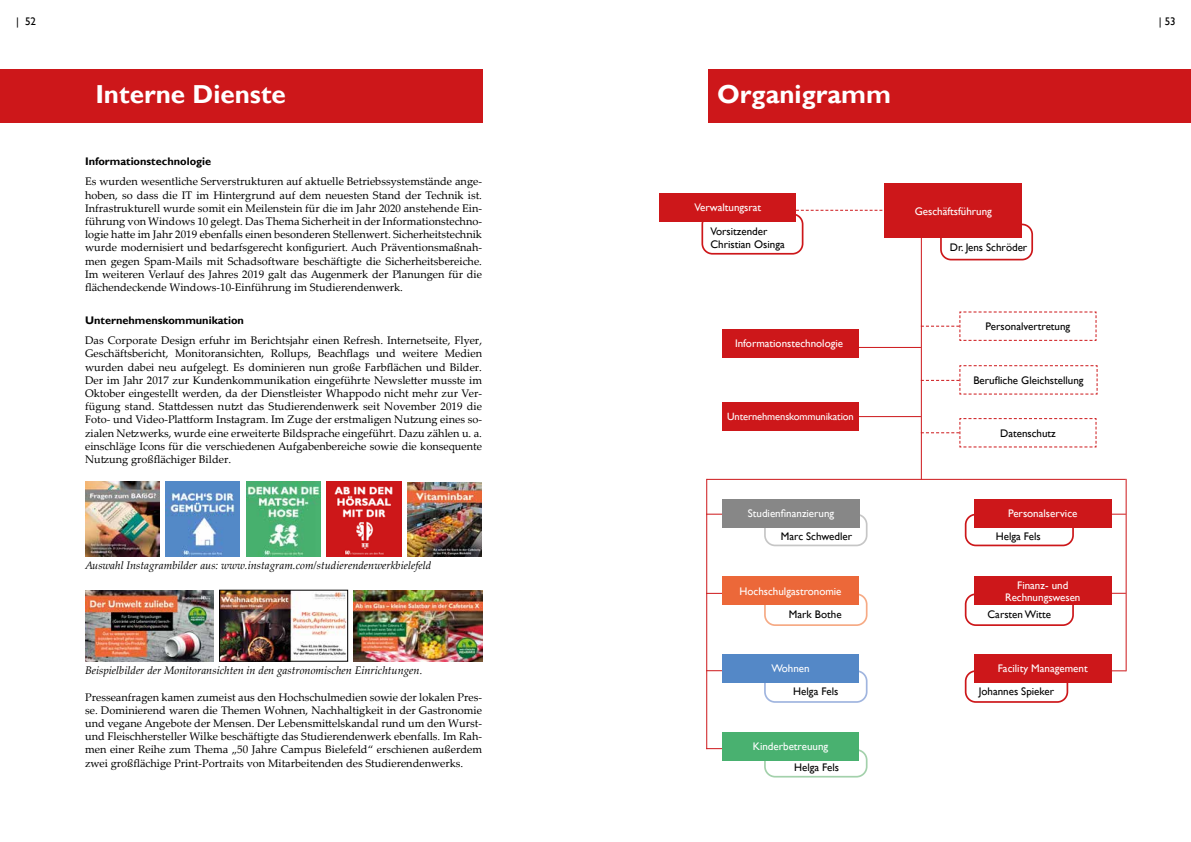
<style>
.page{position:relative;width:1191px;height:842px;background:#fff}
.page>*{position:absolute;margin:0;border:0;box-sizing:border-box;transform-origin:0 0}
.t1{font:700 26px "Gill Sans";color:#fff}
.t2{font:11px/13.2px "Palatino Linotype";color:#000;text-align:justify}
.t3{font:11px/13.2px "Gill Sans";color:#000}
.t4{font:11px/12px "Gill Sans";color:#fff;text-align:center}
.t5{font:italic 11px "Palatino Linotype";color:#000}
.t6{font:700 11px "Gill Sans";color:#000}
.t7{font:10.5px "Gill Sans";letter-spacing:-.01em;color:#fff}
</style>
<div class="page">
<div style="left:0;top:70px;width:483px;height:53px;background:#cd171a"></div>
<img style="left:85px;top:482px;width:74px;height:74px">
<img style="left:166px;top:482px;width:74px;height:74px">
<img style="left:407px;top:482px;width:74px;height:74px">
<img style="left:327px;top:482px;width:74px;height:74px">
<img style="left:246px;top:482px;width:74px;height:74px">
<img style="left:85px;top:590px;width:128px;height:71px">
<img style="left:354px;top:590px;width:128px;height:71px">
<img style="left:221px;top:592px;width:125px;height:67px">
<div style="left:219px;top:590px;width:129px;height:71px;border:1px solid #000"></div>
<hr style="left:858px;top:347px;width:63px;height:1px;background:#cd171a">
<hr style="left:836px;top:416px;width:85px;height:1px;background:#cd171a">
<div style="left:709px;top:69px;width:482px;height:54px;background:#cd171a"></div>
<div style="left:940px;top:224px;width:93px;height:36px;border:2px solid #cd171a;border-radius:10px"></div>
<div style="left:701px;top:213px;width:102px;height:42px;border:2px solid #cd171a;border-radius:10px"></div>
<div style="left:884px;top:183px;width:138px;height:55px;background:#cd171a"></div>
<svg style="left:922px;top:311px;width:175px;height:30px"></svg>
<svg style="left:922px;top:418px;width:175px;height:30px"></svg>
<div style="left:722px;top:329px;width:136px;height:28px;background:#cd171a"></div>
<div style="left:722px;top:402px;width:136px;height:28px;background:#cd171a"></div>
<div style="left:660px;top:193px;width:136px;height:29px;background:#cd171a"></div>
<hr style="left:921px;top:232px;width:1px;height:247px;background:#cd171a">
<hr style="left:706px;top:479px;width:256px;height:1px;background:#cd171a">
<hr style="left:962px;top:479px;width:163px;height:1px;background:#cd171a">
<hr style="left:706px;top:479px;width:1px;height:270px;background:#cd171a">
<hr style="left:1125px;top:479px;width:1px;height:192px;background:#cd171a">
<hr style="left:706px;top:514px;width:30px;height:1px;background:#cd171a">
<hr style="left:1095px;top:514px;width:30px;height:1px;background:#cd171a">
<hr style="left:706px;top:593px;width:30px;height:1px;background:#cd171a">
<hr style="left:1095px;top:593px;width:30px;height:1px;background:#cd171a">
<hr style="left:706px;top:670px;width:30px;height:1px;background:#cd171a">
<hr style="left:1095px;top:670px;width:30px;height:1px;background:#cd171a">
<hr style="left:706px;top:748px;width:30px;height:1px;background:#cd171a">
<svg style="left:796px;top:210px;width:87px;height:1px"></svg>
<div style="left:764px;top:514px;width:103px;height:32px;border:2px solid #c6c6c6;border-radius:10px"></div>
<div style="left:764px;top:593px;width:103px;height:33px;border:2px solid #f6aa85;border-radius:10px"></div>
<div style="left:764px;top:670px;width:103px;height:33px;border:2px solid #a0b5df;border-radius:10px"></div>
<div style="left:764px;top:749px;width:103px;height:28px;border:2px solid #a3d1ab;border-radius:10px"></div>
<div style="left:722px;top:499px;width:137px;height:28px;background:#878787"></div>
<div style="left:722px;top:577px;width:136px;height:28px;background:#ec6839"></div>
<div style="left:722px;top:654px;width:136px;height:29px;background:#5488c7"></div>
<div style="left:722px;top:732px;width:136px;height:28px;background:#49b170"></div>
<div style="left:964px;top:514px;width:110px;height:32px;border:2px solid #cd171a;border-radius:10px"></div>
<div style="left:964px;top:593px;width:110px;height:33px;border:2px solid #cd171a;border-radius:10px"></div>
<div style="left:964px;top:670px;width:104px;height:33px;border:2px solid #cd171a;border-radius:10px"></div>
<div style="left:974px;top:499px;width:137px;height:28px;background:#cd171a"></div>
<div style="left:974px;top:577px;width:137px;height:28px;background:#cd171a"></div>
<div style="left:974px;top:654px;width:137px;height:29px;background:#cd171a"></div>
<svg style="left:921px;top:365px;width:177px;height:30px"></svg>
<p class="t3" style="left:16px;top:15px;width:21px">| 52</p>
<p class="t3" style="left:1158px;top:15px;width:18px">| 53</p>
<h1 class="t1" style="left:95px;top:79px;width:192px">Interne Dienste</h1>
<p class="t6" style="left:85px;top:155px;width:127px">Informationstechnologie</p>
<p class="t2" style="left:85px;top:175px;width:398px">Es wurden wesentliche Serverstrukturen auf aktuelle Betriebssystemstände ange&shy;hoben, so dass die IT im Hintergrund auf dem neuesten Stand der Technik ist.<br>Infrastrukturell wurde somit ein Meilenstein für die im Jahr 2020 anstehende Ein&shy;führung von Windows 10 gelegt. Das Thema Sicherheit in der Informationstechno&shy;logie hatte im Jahr 2019 ebenfalls einen besonderen Stellenwert. Sicherheitstechnik wurde modernisiert und bedarfsgerecht konfiguriert. Auch Präventionsmaßnah&shy;men gegen Spam-Mails mit Schadsoftware beschäftigte die Sicherheitsbereiche.<br>Im weiteren Verlauf des Jahres 2019 galt das Augenmerk der Planungen für die flächendeckende Windows-10-Einführung im Studierendenwerk.</p>
<p class="t6" style="left:85px;top:314px;width:160px">Unternehmenskommunikation</p>
<p class="t2" style="left:85px;top:333px;width:398px">Das Corporate Design erfuhr im Berichtsjahr einen Refresh. Internetseite, Flyer, Geschäftsbericht, Monitoransichten, Rollups, Beachflags und weitere Medien wurden dabei neu aufgelegt. Es dominieren nun große Farbflächen und Bilder.<br>Der im Jahr 2017 zur Kundenkommunikation eingeführte Newsletter musste im Oktober eingestellt werden, da der Dienstleister Whappodo nicht mehr zur Ver&shy;fügung stand. Stattdessen nutzt das Studierendenwerk seit November 2019 die Foto- und Video-Plattform Instagram. Im Zuge der erstmaligen Nutzung eines so&shy;zialen Netzwerks, wurde eine erweiterte Bildsprache eingeführt. Dazu zählen u. a. einschläge Icons für die verschiedenen Aufgabenbereiche sowie die konsequente Nutzung großflächiger Bilder.</p>
<p class="t5" style="left:85px;top:557px;width:348px">Auswahl Instagrambilder aus: www.instagram.com/studierendenwerkbielefeld</p>
<p class="t5" style="left:85px;top:663px;width:339px">Beispielbilder der Monitoransichten in den gastronomischen Einrichtungen.</p>
<p class="t2" style="left:85px;top:690px;width:398px">Presseanfragen kamen zumeist aus den Hochschulmedien sowie der lokalen Pres&shy;se. Dominierend waren die Themen Wohnen, Nachhaltigkeit in der Gastronomie und vegane Angebote der Mensen. Der Lebensmittelskandal rund um den Wurst&shy;und Fleischhersteller Wilke beschäftigte das Studierendenwerk ebenfalls. Im Rah&shy;men einer Reihe zum Thema „50 Jahre Campus Bielefeld“ erschienen außerdem zwei großflächige Print-Portraits von Mitarbeitenden des Studierendenwerks.</p>
<h1 class="t1" style="left:717px;top:79px;width:175px">Organigramm</h1>
<p class="t4" style="left:694px;top:202px;width:68px">Verwaltungsrat</p>
<p class="t3" style="left:710px;top:225px;width:76px">Vorsitzender<br>Christian Osinga</p>
<p class="t4" style="left:735px;top:338px;width:110px">Informationstechnologie</p>
<p class="t7" style="left:727px;top:410px;width:128px">Unternehmenskommunikation</p>
<p class="t4" style="left:748px;top:508px;width:88px">Studienfinanzierung</p>
<p class="t3" style="left:781px;top:530px;width:73px">Marc Schwedler</p>
<p class="t4" style="left:739px;top:585px;width:104px">Hochschulgastronomie</p>
<p class="t3" style="left:789px;top:608px;width:54px">Mark Bothe</p>
<p class="t4" style="left:771px;top:663px;width:40px">Wohnen</p>
<p class="t3" style="left:793px;top:685px;width:47px">Helga Fels</p>
<p class="t4" style="left:753px;top:740px;width:77px">Kinderbetreuung</p>
<p class="t3" style="left:794px;top:761px;width:47px">Helga Fels</p>
<p class="t4" style="left:914px;top:205px;width:79px">Geschäftsführung</p>
<p class="t3" style="left:949px;top:241px;width:79px">Dr. Jens Schröder</p>
<p class="t3" style="left:985px;top:320px;width:86px">Personalvertretung</p>
<p class="t3" style="left:973px;top:374px;width:112px">Berufliche Gleichstellung</p>
<p class="t3" style="left:1000px;top:426px;width:57px">Datenschutz</p>
<p class="t4" style="left:1008px;top:508px;width:71px">Personalservice</p>
<p class="t3" style="left:995px;top:530px;width:47px">Helga Fels</p>
<p class="t4" style="left:1005px;top:579px;width:77px">Finanz- und<br>Rechnungswesen</p>
<p class="t3" style="left:987px;top:608px;width:65px">Carsten Witte</p>
<p class="t4" style="left:997px;top:663px;width:91px">Facility Management</p>
<p class="t3" style="left:979px;top:685px;width:77px">Johannes Spieker</p>
</div>
